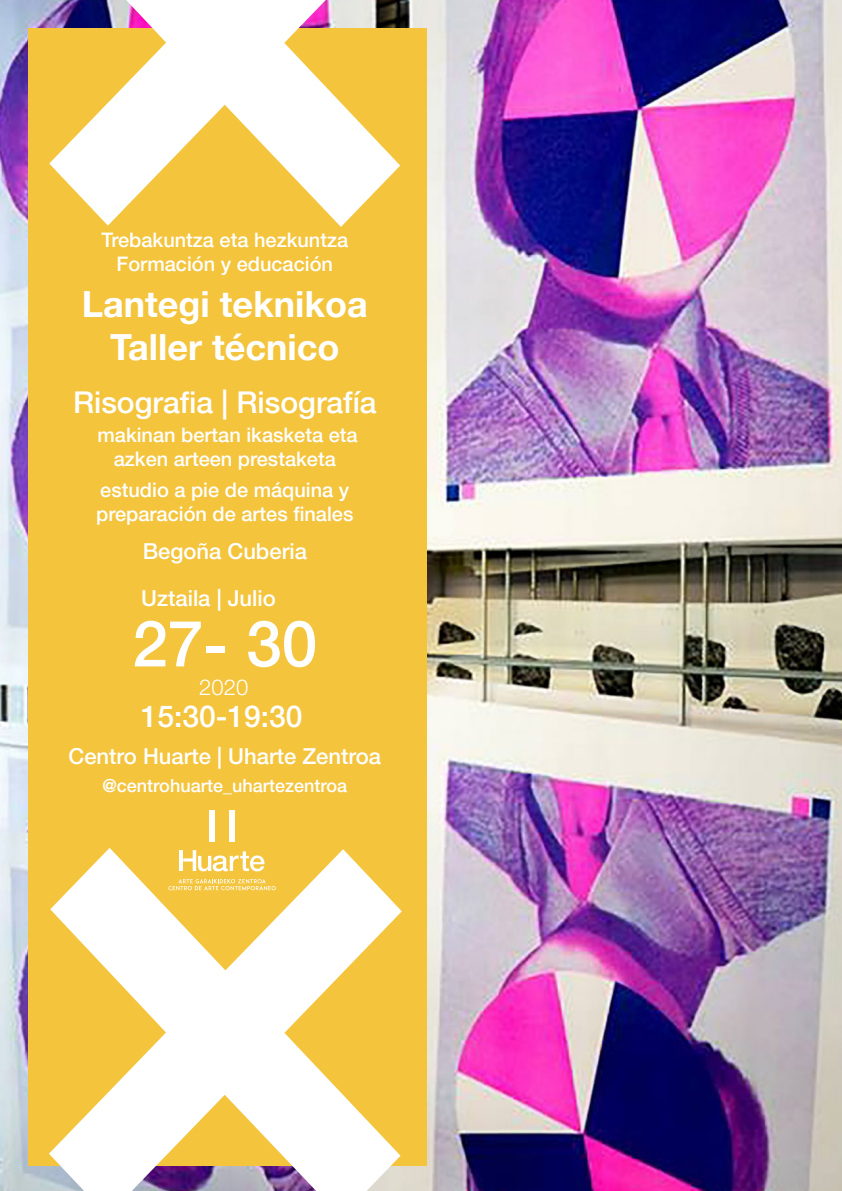
<style>
.page{position:relative;width:842px;height:1191px;background:#fff}
.page>*{position:absolute;margin:0;border:0;box-sizing:border-box;transform-origin:0 0}
.t1{font:500 64px "Helvetica Neue LT Pro";color:#fff}
.t2{font:700 36px "Helvetica Neue LT Pro";color:#fff}
.t3{font:500 30px "Helvetica Neue LT Pro";color:#fff}
.t4{font:500 22px "Helvetica Neue LT Pro";color:#fff}
.t5{font:300 22px "Helvetica Neue LT Pro";color:#fff}
.t6{font:500 20px/24px "Helvetica Neue LT Pro";color:#fff;text-align:center}
.t7{font:500 18px "Helvetica Neue LT Pro";color:#fff}
.s1{font-weight:700}
</style>
<div class="page">
<img style="left:0;top:0;width:842px;height:1191px">
<div style="left:28px;top:29px;width:399px;height:1136px;background:#f4c43c"></div>
<svg style="left:49px;top:0;width:351px;height:227px"></svg>
<svg style="left:49px;top:848px;width:353px;height:343px;fill:#fff"></svg>
<svg style="left:168px;top:879px;width:108px;height:11px"></svg>
<svg style="left:183px;top:850px;width:82px;height:21px"></svg>
<hr style="left:180px;top:850px;width:3px;height:21px;background:#fff">
<div style="left:209px;top:810px;width:6px;height:32px;background:#fff"></div>
<div style="left:230px;top:810px;width:5px;height:32px;background:#fff"></div>
<p class="t6" style="left:101px;top:228px;width:248px">Trebakuntza eta hezkuntza</p>
<p class="t6" style="left:117px;top:252px;width:218px">Formación y educación</p>
<p class="t2" style="left:82px;top:282px;width:287px">Lantegi teknikoa</p>
<p class="t2" style="left:110px;top:325px;width:231px">Taller técnico</p>
<p class="t3" style="left:73px;top:384px;width:305px">Risografia | Risografía</p>
<p class="t6" style="left:98px;top:423px;width:262px">makinan bertan ikasketa eta azken arteen prestaketa</p>
<p class="t6" style="left:96px;top:478px;width:259px;text-align:left">estudio a pie de máquina y preparación de artes finales</p>
<p class="t4" style="left:143px;top:538px;width:166px">Begoña Cuberia</p>
<p class="t4" style="left:141px;top:585px;width:136px">Uztaila | Julio</p>
<p class="t1" style="left:132px;top:605px;width:187px">27- 30</p>
<p class="t5" style="left:199px;top:673px;width:50px">2020</p>
<p class="t3" style="left:141px;top:698px;width:163px">15:30-19:30</p>
<p class="t4" style="left:69px;top:743px;width:314px">Centro Huarte | Uharte Zentroa</p>
<p class="t7" style="left:103px;top:775px;width:246px"><span class="s1">@</span>centrohuarte_uhartezentroa</p>
</div>
